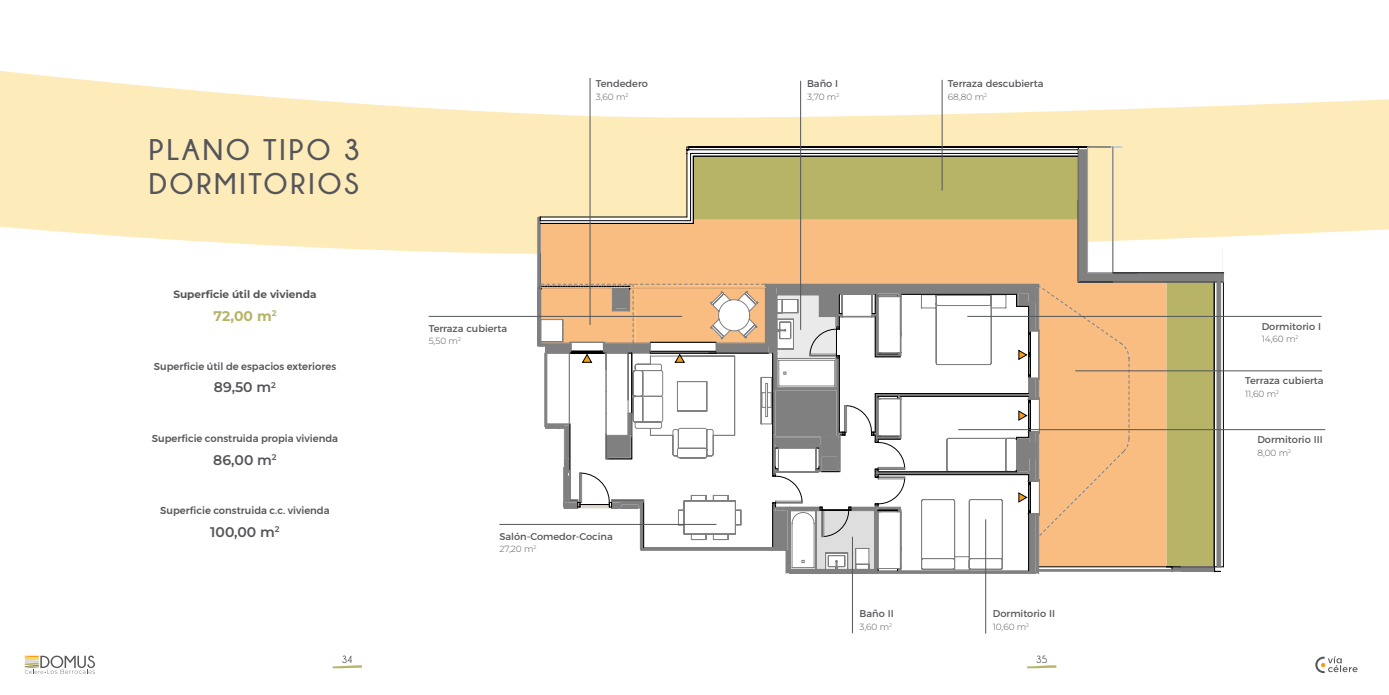
<style>
.page{position:relative;width:1389px;height:695px;background:#fff}
.page>*{position:absolute;margin:0;border:0;box-sizing:border-box;transform-origin:0 0}
.t1{font:700 29.75px/33.5px "Champagne&Limousines";letter-spacing:.1em;color:#55565a}
.t2{font:600 14px "Montserrat";color:#55565a}
.t3{font:700 14px "Montserrat";color:#b7b467}
.t4{font:700 10.5px "Montserrat";color:#55565a}
.t5{font:10.5px "Champagne&Limousines";color:#000}
.t6{font:500 9.97px "Gontserrat";color:#55565a}
.t7{font:9.8px "Montserrat";color:#55565a}
.t8{font:300 8.92px "Montserrat";color:#55565a}
</style>
<div class="page">
<svg style="left:25px;top:655px;width:70px;height:18px"></svg>
<svg style="left:1315px;top:656px;width:43px;height:17px"></svg>
<svg style="left:333px;top:665px;width:29px;height:3px"></svg>
<svg style="left:1027px;top:665px;width:29px;height:3px"></svg>
<svg style="left:0;top:70px;width:1389px;height:184px;fill:#feebba"></svg>
<hr style="left:1113px;top:273px;width:111px;height:1px;background:#020203">
<svg style="left:537px;top:147px;width:686px;height:427px;background:#dcc494"></svg>
<svg style="left:628px;top:540px;width:159px;height:11px"></svg>
<svg style="left:540px;top:283px;width:590px;height:257px"></svg>
<hr style="left:942px;top:80px;width:1px;height:110px;background:#53565a">
<hr style="left:800px;top:81px;width:1px;height:249px;background:#53565a">
<hr style="left:590px;top:78px;width:1px;height:247px;background:#53565a">
<hr style="left:958px;top:429px;width:367px;height:1px;background:#53565a">
<hr style="left:1075px;top:370px;width:247px;height:1px;background:#53565a">
<hr style="left:967px;top:316px;width:355px;height:1px;background:#53565a">
<hr style="left:985px;top:519px;width:1px;height:114px;background:#53565a">
<hr style="left:852px;top:536px;width:1px;height:97px;background:#53565a">
<hr style="left:499px;top:524px;width:217px;height:1px;background:#53565a">
<hr style="left:429px;top:316px;width:253px;height:1px;background:#53565a">
<h1 class="t1" style="left:149px;top:133px;width:213px">PLANO TIPO 3<br>DORMITORIOS</h1>
<p class="t4" style="left:173px;top:287px;width:145px">Superficie útil de vivienda</p>
<h2 class="t3" style="left:214px;top:306px;width:64px">72,00 m<sup>2</sup></h2>
<p class="t6" style="left:154px;top:358px;width:184px">Superficie útil de espacios exteriores</p>
<h2 class="t2" style="left:214px;top:378px;width:64px">89,50 m<sup>2</sup></h2>
<p class="t6" style="left:152px;top:430px;width:188px">Superficie construida propia vivienda</p>
<h2 class="t2" style="left:213px;top:450px;width:65px">86,00 m<sup>2</sup></h2>
<p class="t6" style="left:160px;top:503px;width:171px">Superficie construida c.c. vivienda</p>
<h2 class="t2" style="left:210px;top:522px;width:71px">100,00 m<sup>2</sup></h2>
<p class="t7" style="left:429px;top:320px;width:80px">Terraza cubierta</p>
<p class="t8" style="left:429px;top:335px;width:34px">5,50 m<sup>2</sup></p>
<p class="t7" style="left:596px;top:76px;width:54px">Tendedero</p>
<p class="t8" style="left:596px;top:91px;width:34px">3,60 m<sup>2</sup></p>
<p class="t7" style="left:499px;top:528px;width:115px">Salón-Comedor-Cocina</p>
<p class="t8" style="left:499px;top:543px;width:39px">27,20 m<sup>2</sup></p>
<p class="t7" style="left:807px;top:76px;width:33px">Baño I</p>
<p class="t8" style="left:807px;top:90px;width:34px">3,70 m<sup>2</sup></p>
<p class="t7" style="left:948px;top:76px;width:97px">Terraza descubierta</p>
<p class="t8" style="left:948px;top:90px;width:41px">68,80 m<sup>2</sup></p>
<p class="t7" style="left:859px;top:606px;width:36px">Baño II</p>
<p class="t8" style="left:859px;top:620px;width:34px">3,60 m<sup>2</sup></p>
<p class="t7" style="left:993px;top:606px;width:64px">Dormitorio II</p>
<p class="t8" style="left:993px;top:620px;width:38px">10,60 m<sup>2</sup></p>
<p class="t5" style="left:342px;top:654px;width:12px">34</p>
<p class="t5" style="left:1036px;top:654px;width:12px">35</p>
<p class="t7" style="left:1262px;top:318px;width:61px">Dormitorio I</p>
<p class="t8" style="left:1262px;top:333px;width:38px">14,60 m<sup>2</sup></p>
<p class="t7" style="left:1245px;top:373px;width:80px">Terraza cubierta</p>
<p class="t8" style="left:1245px;top:387px;width:35px">11,60 m<sup>2</sup></p>
<p class="t7" style="left:1257px;top:431px;width:67px">Dormitorio III</p>
<p class="t8" style="left:1257px;top:446px;width:35px">8,00 m<sup>2</sup></p>
</div>
